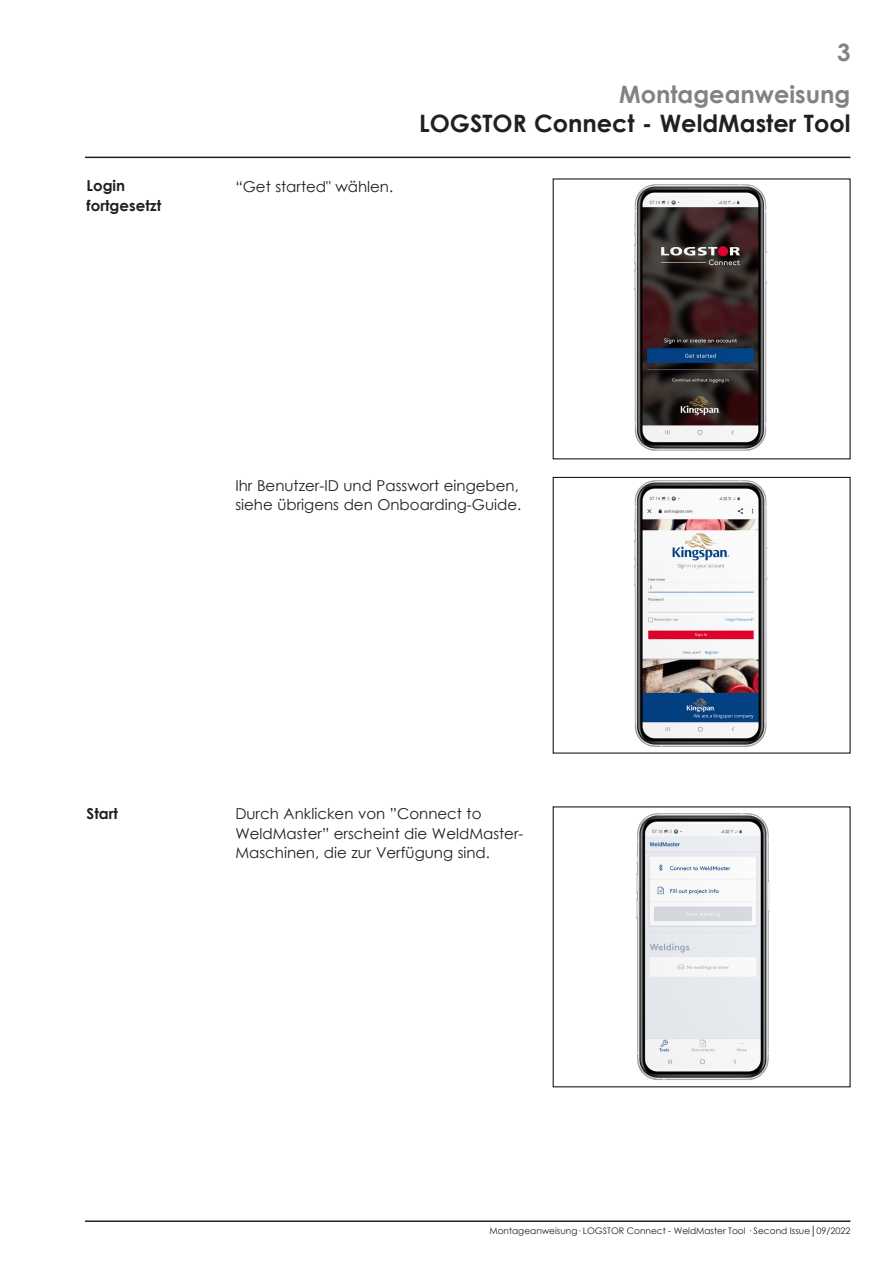
<style>
.page{position:relative;width:893px;height:1263px;background:#fff}
.page>*{position:absolute;margin:0;border:0;box-sizing:border-box;transform-origin:0 0}
.t1{font:700 24px "Century Gothic";color:#231f20}
.t2{font:700 24px/42.5px "Century Gothic";color:#808285;text-align:right}
.t3{font:15px/19.5px "Century Gothic";color:#231f20}
.t4{font:700 15px/19.5px "Century Gothic";color:#231f20}
.t5{font:9px "Century Gothic";color:#231f20}
</style>
<div class="page">
<hr style="left:85px;top:1220px;width:765px;height:2px;background:#231f20">
<hr style="left:85px;top:157px;width:765px;height:1px;background:#231f20">
<img style="left:634px;top:184px;width:132px;height:267px">
<img style="left:634px;top:480px;width:134px;height:267px">
<img style="left:636px;top:813px;width:134px;height:267px">
<p class="t4" style="left:87px;top:175px;width:76px">Login fortgesetzt</p>
<p class="t3" style="left:235px;top:177px;width:159px">“Get started" wählen.</p>
<h1 class="t2" style="left:619px;top:30px;width:233px">3<br>Montageanweisung</h1>
<h1 class="t1" style="left:419px;top:105px;width:433px">LOGSTOR Connect - WeldMaster Tool</h1>
<p class="t3" style="left:235px;top:475px;width:287px">Ihr Benutzer-ID und Passwort eingeben, siehe übrigens den Onboarding-Guide.</p>
<p class="t4" style="left:87px;top:803px;width:33px">Start</p>
<p class="t3" style="left:235px;top:804px;width:290px">Durch Anklicken von ”Connect to<br>WeldMaster” erscheint die WeldMaster-<br>Maschinen, die zur Verfügung sind.</p>
<p class="t5" style="left:489px;top:1224px;width:362px">Montageanweisung· LOGSTOR Connect - WeldMaster Tool · Second Issue│09/2022</p>
</div>
